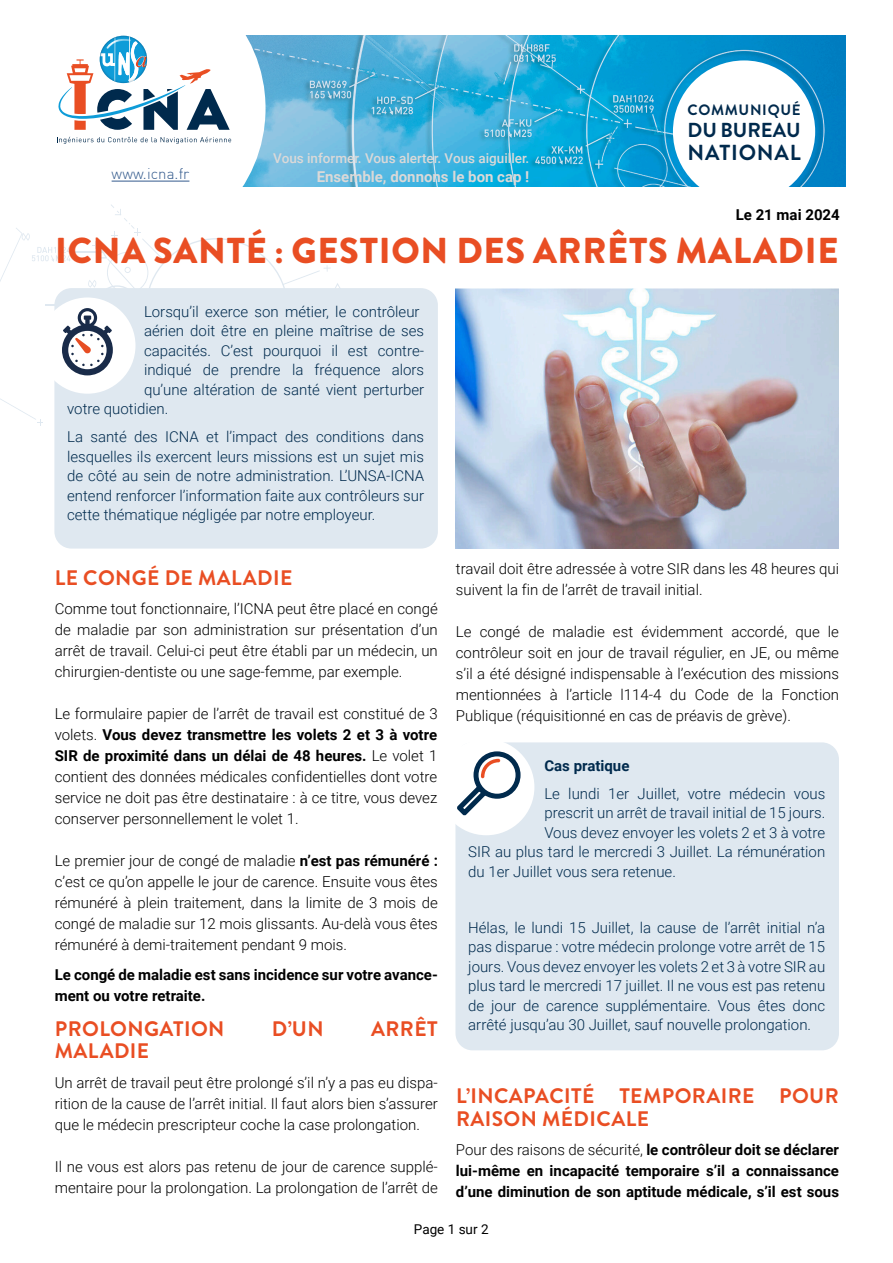
<style>
.page{position:relative;width:893px;height:1263px;background:#fff}
.page>*{position:absolute;margin:0;border:0;box-sizing:border-box;transform-origin:0 0}
.TITRE_COMMUNIQUE{font:900 36px "Brandon Grotesque";letter-spacing:.02em;color:#e94e23}
.t1{font:700 21.75px "Brandon Grotesque";letter-spacing:.035em;color:#002a4d}
.TITRE_PARAGRAPHE{font:700 21px/22.5px "Brandon Grotesque";letter-spacing:.02em;color:#e94e23}
.t2{font:700 20.25px "Brandon Grotesque";color:#002a4d}
.t3{font:300 15px/21px "Roboto";color:#000;text-align:justify}
.CHAPEAU{font:300 15px/19.5px "Roboto";color:#002a4d;text-align:justify}
.TITRE_PARAGRAPHE-2{font:700 15px/21px "Roboto";color:#000}
.t4{font:700 15px "Roboto";color:#dbd9d8}
.t5{font:300 15px "DIN";letter-spacing:.005em;color:#345b8d}
.CHAPEAU-2{font:700 15px "Roboto";color:#002a4d}
.t6{font:700 15px "Brandon Grotesque";letter-spacing:.045em;color:#002a4d}
.t7{font:500 13.5px "Roboto";color:#dbd9d8}
.t8{font:13.5px "Roboto";color:#000}
.s1{font-weight:700}
.s2{font-weight:300}
</style>
<div class="page">
<img style="left:266px;top:36px;width:579px;height:151px">
<svg style="left:69px;top:35px;width:197px;height:152px"></svg>
<div style="left:673px;top:60px;width:142px;height:143px;background:#fff;border-radius:50%"></div>
<div style="left:105px;top:161px;width:91px;height:28px;background:#fff"></div>
<hr style="left:112px;top:181px;width:77px;height:1px;background:#345b8d">
<svg style="left:57px;top:137px;width:174px;height:7px"></svg>
<svg style="left:58px;top:36px;width:172px;height:94px"></svg>
<div style="left:54px;top:288px;width:384px;height:261px;background:#dfe8f0;border-radius:17px"></div>
<svg style="left:0;top:204px;width:425px;height:222px"></svg>
<img style="left:456px;top:288px;width:383px;height:261px">
<div style="left:455px;top:742px;width:384px;height:308px;background:#dfe8f0;border-radius:17px"></div>
<div style="left:438px;top:739px;width:96px;height:96px;background:#fff;border-radius:50%"></div>
<svg style="left:457px;top:751px;width:64px;height:65px"></svg>
<p class="t6" style="left:687px;top:99px;width:115px">COMMUNIQUÉ</p>
<h3 class="t2" style="left:687px;top:116px;width:115px">DU BUREAU</h3>
<p class="t7" style="left:273px;top:148px;width:258px">Vous informer. Vous alerter. Vous aiguiller.</p>
<h2 class="t1" style="left:687px;top:137px;width:115px">NATIONAL</h2>
<p class="t5" style="left:112px;top:164px;width:79px">www.icna.fr</p>
<p class="t4" style="left:317px;top:166px;width:214px">Ensemble, donnons le bon cap !</p>
<p class="TITRE_PARAGRAPHE-2" style="left:736px;top:204px;width:106px">Le 21 mai 2024</p>
<p class="TITRE_COMMUNIQUE" style="left:55px;top:225px;width:785px">ICNA SANTÉ : GESTION DES ARRÊTS MALADIE</p>
<p class="CHAPEAU" style="left:144px;top:301px;width:277px">Lorsqu’il exerce son métier, le contrôleur</p>
<p class="CHAPEAU" style="left:144px;top:320px;width:282px">aérien doit être en pleine maîtrise de ses</p>
<p class="CHAPEAU" style="left:144px;top:340px;width:282px">capacités. C’est pourquoi il est contre-</p>
<p class="CHAPEAU" style="left:144px;top:359px;width:282px">indiqué de prendre la fréquence alors</p>
<p class="CHAPEAU" style="left:144px;top:379px;width:282px">qu’une altération de santé vient perturber</p>
<p class="CHAPEAU" style="left:67px;top:398px;width:103px">votre quotidien.</p>
<p class="CHAPEAU" style="left:67px;top:426px;width:359px">La santé des ICNA et l’impact des conditions dans lesquelles ils exercent leurs missions est un sujet mis de côté au sein de notre administration. L’UNSA-ICNA entend renforcer l’information faite aux contrôleurs sur cette thématique négligée par notre employeur.</p>
<p class="TITRE_PARAGRAPHE" style="left:55px;top:566px;width:239px">LE CONGÉ DE MALADIE</p>
<p class="t3" style="left:55px;top:598px;width:385px">Comme tout fonctionnaire, l’ICNA peut être placé en congé de maladie par son administration sur présentation d’un arrêt de travail. Celui-ci peut être établi par un médecin, un chirurgien-dentiste ou une sage-femme, par exemple.</p>
<p class="t3" style="left:55px;top:703px;width:385px">Le formulaire papier de l’arrêt de travail est constitué de 3 volets. <span class="s1">Vous devez transmettre les volets 2 et 3 à votre SIR de proximité dans un délai de 48 heures.</span> Le volet 1 contient des données médicales confidentielles dont votre service ne doit pas être destinataire : à ce titre, vous devez conserver personnellement le volet 1.</p>
<p class="t3" style="left:55px;top:850px;width:385px">Le premier jour de congé de maladie <span class="s1">n’est pas rémunéré : </span>c’est ce qu’on appelle le jour de carence. Ensuite vous êtes rémunéré à plein traitement, dans la limite de 3 mois de congé de maladie sur 12 mois glissants. Au-delà vous êtes rémunéré à demi-traitement pendant 9 mois.</p>
<p class="TITRE_PARAGRAPHE-2" style="left:55px;top:963px;width:385px">Le congé de maladie est sans incidence sur votre avance&shy;ment ou votre retraite.</p>
<p class="TITRE_PARAGRAPHE" style="left:55px;top:1018px;width:171px">PROLONGATION</p>
<p class="TITRE_PARAGRAPHE" style="left:272px;top:1018px;width:53px">D’UN</p>
<p class="TITRE_PARAGRAPHE" style="left:371px;top:1018px;width:68px">ARRÊT</p>
<p class="TITRE_PARAGRAPHE" style="left:55px;top:1040px;width:96px">MALADIE</p>
<p class="t3" style="left:55px;top:1071px;width:385px">Un arrêt de travail peut être prolongé s’il n’y a pas eu dispa&shy;rition de la cause de l’arrêt initial. Il faut alors bien s’assurer que le médecin prescripteur coche la case prolongation.</p>
<p class="t3" style="left:55px;top:1155px;width:385px">Il ne vous est alors pas retenu de jour de carence supplé&shy;mentaire pour la prolongation. La prolongation de l’arrêt de</p>
<p class="t3" style="left:456px;top:557px;width:385px">travail doit être adressée à votre SIR dans les 48 heures qui suivent la fin de l’arrêt de travail initial.</p>
<p class="t3" style="left:456px;top:620px;width:385px">Le congé de maladie est évidemment accordé, que le contrôleur soit en jour de travail régulier, en JE, ou même s’il a été désigné indispensable à l’exécution des missions mentionnées à l’article l114-4 du Code de la Fonction Publique (réquisitionné en cas de préavis de grève).</p>
<p class="CHAPEAU-2" style="left:544px;top:755px;width:87px">Cas pratique</p>
<p class="CHAPEAU" style="left:544px;top:783px;width:282px">Le lundi 1er Juillet, votre médecin vous</p>
<p class="CHAPEAU" style="left:544px;top:803px;width:282px">prescrit un arrêt de travail initial de 15 jours.</p>
<p class="CHAPEAU" style="left:544px;top:822px;width:282px">Vous devez envoyer les volets 2 et 3 à votre</p>
<p class="CHAPEAU" style="left:468px;top:842px;width:358px">SIR au plus tard le mercredi 3 Juillet. La rémunération</p>
<p class="CHAPEAU" style="left:468px;top:861px;width:209px">du 1er Juillet vous sera retenue.</p>
<p class="CHAPEAU" style="left:468px;top:917px;width:358px">Hélas, le lundi 15 Juillet, la cause de l’arrêt initial n’a pas disparue : votre médecin prolonge votre arrêt de 15 jours. Vous devez envoyer les volets 2 et 3 à votre SIR au plus tard le mercredi 17 juillet. Il ne vous est pas retenu de jour de carence supplémentaire. Vous êtes donc arrêté jusqu’au 30 Juillet, sauf nouvelle prolongation.</p>
<p class="TITRE_PARAGRAPHE" style="left:456px;top:1085px;width:384px">L’INCAPACITÉ TEMPORAIRE POUR<br>RAISON MÉDICALE</p>
<p class="TITRE_PARAGRAPHE-2" style="left:456px;top:1139px;width:385px;text-align:justify"><span class="s2">Pour des raisons de sécurité,</span> le contrôleur doit se déclarer lui-même en incapacité temporaire s’il a connaissance d’une diminution de son aptitude médicale, s’il est sous</p>
<p class="t8" style="left:414px;top:1219px;width:76px">Page 1 sur 2</p>
</div>
